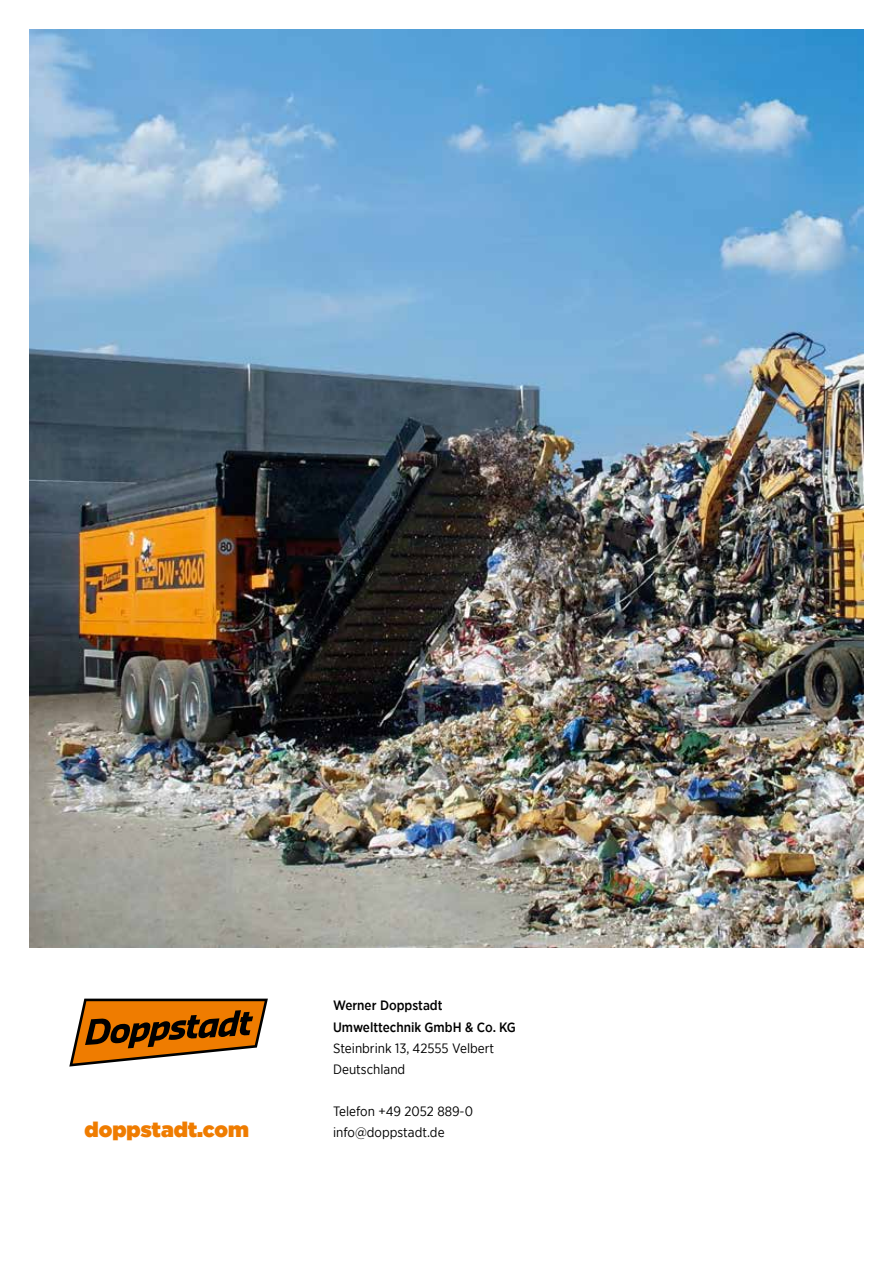
<style>
.page{position:relative;width:893px;height:1263px;background:#fff}
.page>*{position:absolute;margin:0;border:0;box-sizing:border-box;transform-origin:0 0}
.t1{font:900 21px "Gotham";color:#ef7c00}
.t2{font:13.5px/21px "Gotham Narrow";color:#000}
.t3{font:500 13.5px/21px "Gotham Narrow";color:#000}
</style>
<div class="page">
<img style="left:30px;top:30px;width:833px;height:917px">
<svg style="left:69px;top:998px;width:199px;height:68px"></svg>
<p class="t3" style="left:333px;top:995px;width:184px">Werner Doppstadt<br>Umwelttechnik GmbH &amp; Co. KG</p>
<p class="t2" style="left:333px;top:1037px;width:163px">Steinbrink 13, 42555 Velbert<br>Deutschland</p>
<p class="t2" style="left:333px;top:1100px;width:141px">Telefon +49 2052 889-0</p>
<h1 class="t1" style="left:85px;top:1114px;width:166px">doppstadt.com</h1>
<p class="t2" style="left:333px;top:1121px;width:113px">info@doppstadt.de</p>
</div>
